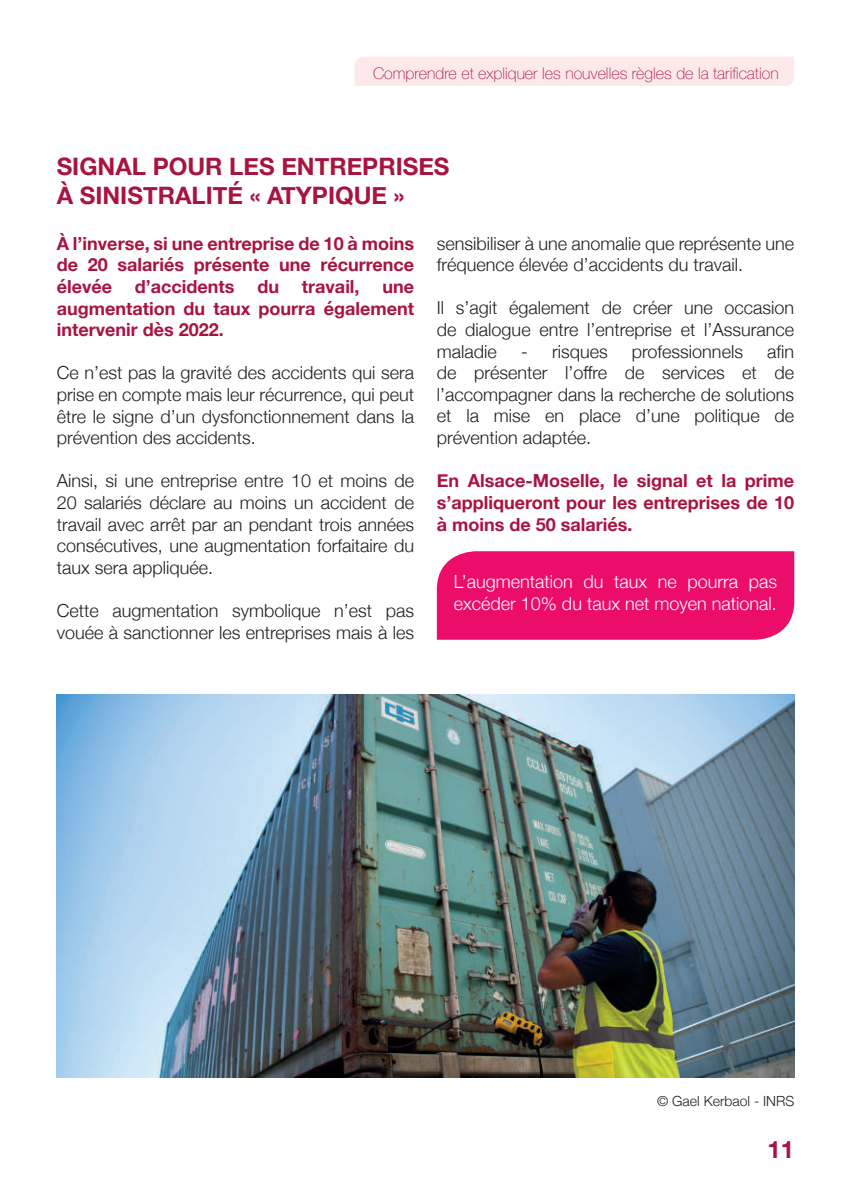
<style>
.page{position:relative;width:851px;height:1191px;background:#fff}
.page>*{position:absolute;margin:0;border:0;box-sizing:border-box;transform-origin:0 0}
.t1{font:700 24px/28.8px "Helvetica Neue";color:#a81440}
.t2{font:300 18px/21.6px "Helvetica Neue";color:#231f20;text-align:justify}
.t3{font:700 18px/21.6px "Helvetica Neue";color:#a81440;text-align:justify}
.t4{font:300 18px/21.6px "Helvetica Neue";color:#fff}
.t5{font:100 16px "Helvetica Neue";color:#a81440}
.t6{font:300 14px "Helvetica Neue";color:#231f20}
</style>
<div class="page">
<div style="left:355px;top:57px;width:439px;height:29px;background:#fde8ea"></div>
<img style="left:57px;top:694px;width:737px;height:383px">
<div style="left:437px;top:551px;width:357px;height:89px;background:#ec0c6a"></div>
<p class="t5" style="left:373px;top:61px;width:407px">Comprendre et expliquer les nouvelles règles de la tarification</p>
<h1 class="t1" style="left:57px;top:153px;width:394px">SIGNAL POUR LES ENTREPRISES<br>À SINISTRALITÉ « ATYPIQUE »</h1>
<p class="t3" style="left:57px;top:233px;width:359px">À l’inverse, si une entreprise de 10 à moins de 20 salariés présente une récurrence élevée</p>
<p class="t3" style="left:135px;top:276px;width:101px">d’accidents</p>
<p class="t3" style="left:257px;top:276px;width:23px">du</p>
<p class="t3" style="left:302px;top:276px;width:59px">travail,</p>
<p class="t3" style="left:57px;top:276px;width:359px;text-indent:325px">une augmentation du taux pourra également intervenir dès 2022.</p>
<p class="t2" style="left:57px;top:361px;width:359px">Ce n’est pas la gravité des accidents qui sera prise en compte mais leur récurrence, qui peut être le signe d’un dysfonctionnement dans la prévention des accidents.</p>
<p class="t2" style="left:57px;top:469px;width:359px">Ainsi, si une entreprise entre 10 et moins de 20 salariés déclare au moins un accident de travail avec arrêt par an pendant trois années consécutives, une augmentation forfaitaire du taux sera appliquée.</p>
<p class="t2" style="left:57px;top:598px;width:359px">Cette augmentation symbolique n’est pas vouée à sanctionner les entreprises mais à les</p>
<p class="t2" style="left:437px;top:231px;width:359px">sensibiliser à une anomalie que représente une fréquence élevée d’accidents du travail.</p>
<p class="t2" style="left:437px;top:296px;width:359px">Il s’agit également de créer une occasion de dialogue entre l’entreprise et l’Assurance maladie</p>
<p class="t2" style="left:437px;top:339px;width:359px;text-indent:330px">afin de présenter l’offre de services et de l’accompagner dans la recherche de solutions et la mise en place d’une politique de prévention adaptée.</p>
<p class="t3" style="left:437px;top:470px;width:359px">En Alsace-Moselle, le signal et la prime s’appliqueront pour les entreprises de 10 à moins de 50 salariés.</p>
<p class="t2" style="left:521px;top:339px;width:88px">- risques</p>
<p class="t2" style="left:631px;top:339px;width:113px">professionnels</p>
<p class="t4" style="left:454px;top:570px;width:325px">L’augmentation du taux ne pourra pas excéder 10% du taux net moyen national.</p>
<p class="t6" style="left:657px;top:1089px;width:138px">© Gael Kerbaol - INRS</p>
<h1 class="t1" style="left:767px;top:1135px;width:28px">11</h1>
</div>
